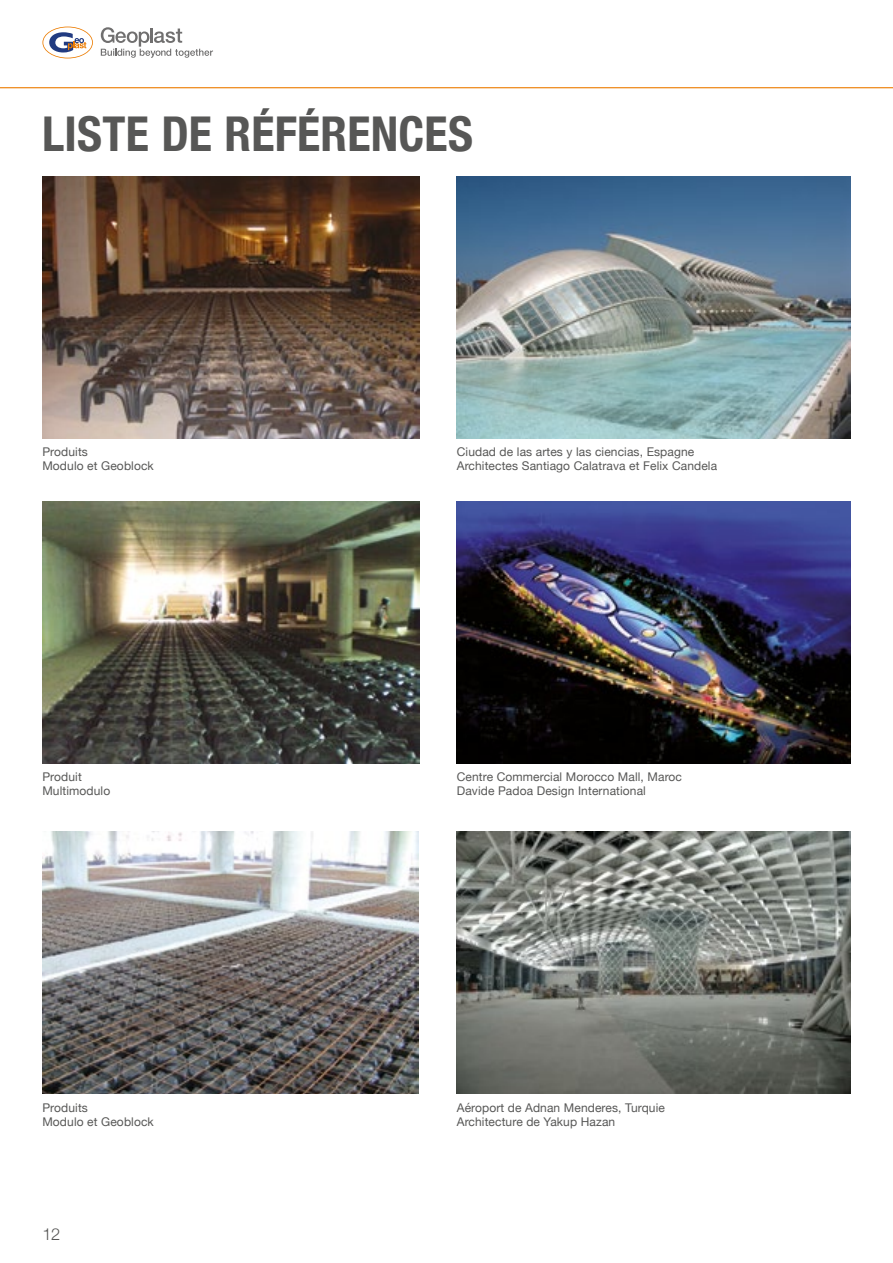
<style>
.page{position:relative;width:893px;height:1263px;background:#fff}
.page>*{position:absolute;margin:0;border:0;box-sizing:border-box;transform-origin:0 0}
.t1{font:700 condensed 48px "Helvetica Neue";letter-spacing:.005em;color:#575756}
.t2{font:300 16.5px "Helvetica Neue";color:#575756}
.t3{font:12px/14.4px "Helvetica Neue";letter-spacing:.01em;color:#575756}
</style>
<div class="page">
<hr style="left:0;top:87px;width:893px;height:1px;background:#ec7c01">
<svg style="left:42px;top:27px;width:51px;height:31px"></svg>
<svg style="left:101px;top:27px;width:112px;height:31px"></svg>
<img style="left:457px;top:177px;width:393px;height:262px">
<img style="left:42px;top:177px;width:377px;height:262px">
<img style="left:457px;top:501px;width:393px;height:263px">
<img style="left:42px;top:501px;width:377px;height:263px">
<img style="left:457px;top:832px;width:393px;height:262px">
<img style="left:42px;top:832px;width:376px;height:262px">
<h1 class="t1" style="left:42px;top:94px;width:432px">LISTE DE RÉFÉRENCES</h1>
<p class="t3" style="left:42px;top:445px;width:113px">Produits<br>Modulo et Geoblock</p>
<p class="t3" style="left:457px;top:445px;width:262px">Ciudad de las artes y las ciencias, Espagne<br>Architectes Santiago Calatrava et Felix Candela</p>
<p class="t3" style="left:42px;top:770px;width:69px">Produit<br>Multimodulo</p>
<p class="t3" style="left:457px;top:770px;width:227px">Centre Commercial Morocco Mall, Maroc<br>Davide Padoa Design International</p>
<p class="t3" style="left:42px;top:1101px;width:113px">Produits<br>Modulo et Geoblock</p>
<p class="t3" style="left:457px;top:1101px;width:210px">Aéroport de Adnan Menderes, Turquie<br>Architecture de Yakup Hazan</p>
<h2 class="t2" style="left:43px;top:1220px;width:19px">12</h2>
</div>
